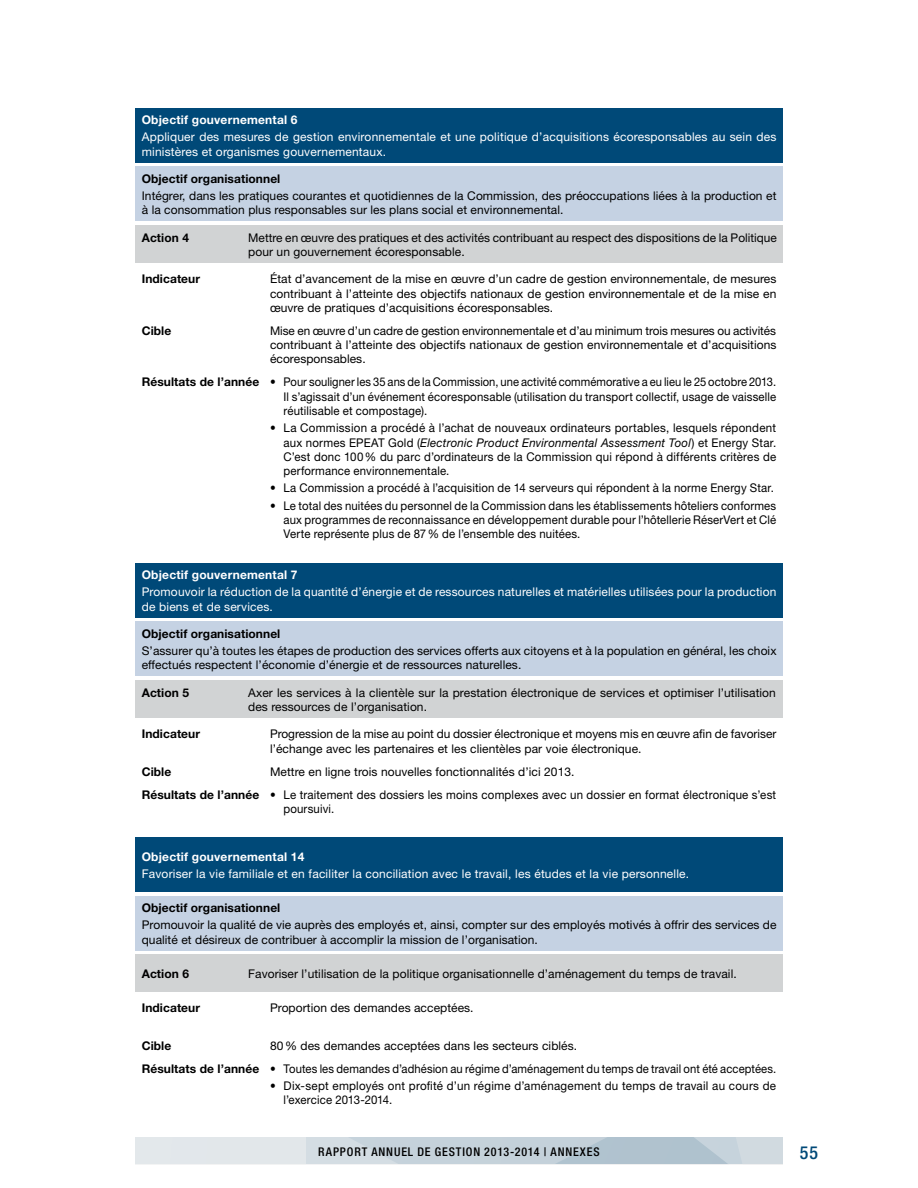
<style>
.page{position:relative;width:918px;height:1188px;background:#fff}
.page>*{position:absolute;margin:0;border:0;box-sizing:border-box;transform-origin:0 0}
.t1{font:500 condensed 18px "Helvetica Neue";color:#004978}
.t2{font:12px/14.4px "Helvetica Neue";letter-spacing:.005em;color:#000}
.t3{font:12px/14.4px "Helvetica Neue";letter-spacing:.015em;color:#fff}
.t4{font:12px/14.4px "Helvetica Neue";letter-spacing:.005em;color:#000;text-align:justify;scale:.95 1}
.t5{font:12px/14.4px "Helvetica Neue";letter-spacing:.005em;color:#000;text-align:justify;scale:.93 1}
.t6{font:700 12px "Helvetica Neue";letter-spacing:.005em;color:#000}
.t7{font:12px/14.4px "Helvetica Neue";letter-spacing:.005em;color:#000;scale:.96 1}
.t8{font:12px "Helvetica Neue";letter-spacing:.005em;color:#000;scale:.94 1}
.t9{font:700 12px "Helvetica Neue";letter-spacing:.015em;color:#fff}
.t10{font:500 condensed 12px "Helvetica Neue";letter-spacing:.07em;color:#000}
.s1{font-weight:300}
.s2{font-style:italic}
</style>
<div class="page">
<svg style="left:135px;top:1137px;width:648px;height:27px;background:#cad6dd"></svg>
<div style="left:135px;top:108px;width:648px;height:54px;background:#004978"></div>
<div style="left:135px;top:167px;width:648px;height:54px;background:#c5d2e3"></div>
<div style="left:135px;top:225px;width:648px;height:38px;background:#d1d3d4"></div>
<div style="left:135px;top:563px;width:648px;height:55px;background:#004978"></div>
<div style="left:135px;top:622px;width:648px;height:54px;background:#c5d2e3"></div>
<div style="left:135px;top:680px;width:648px;height:38px;background:#d1d3d4"></div>
<div style="left:135px;top:837px;width:648px;height:55px;background:#004978"></div>
<div style="left:135px;top:896px;width:648px;height:54px;background:#c5d2e3"></div>
<div style="left:135px;top:955px;width:648px;height:37px;background:#d1d3d4"></div>
<p class="t9" style="left:142px;top:112px;width:157px">Objectif gouvernemental 6</p>
<p class="t3" style="left:142px;top:130px;width:636px">Appliquer des mesures de gestion environnementale et une politique d’acquisitions écoresponsables au sein des ministères et organismes gouvernementaux.</p>
<p class="t6" style="left:142px;top:171px;width:140px">Objectif organisationnel</p>
<p class="t2" style="left:142px;top:188px;width:636px">Intégrer, dans les pratiques courantes et quotidiennes de la Commission, des préoccupations liées à la production et à la consommation plus responsables sur les plans social et environnemental.</p>
<p class="t6" style="left:142px;top:230px;width:49px">Action 4</p>
<p class="t2" style="left:248px;top:230px;width:530px">Mettre en œuvre des pratiques et des activités contribuant au respect des dispositions de la Politique pour un gouvernement écoresponsable.</p>
<p class="t2" style="left:270px;top:271px;width:508px;text-align:justify">État d’avancement de la mise en œuvre d’un cadre de gestion environnementale, de mesures contribuant à l’atteinte des objectifs nationaux de gestion environnementale et de la mise en œuvre de pratiques d’acquisitions écoresponsables.</p>
<p class="t6" style="left:142px;top:271px;width:60px">Indicateur</p>
<p class="t6" style="left:142px;top:323px;width:31px">Cible</p>
<p class="t6" style="left:142px;top:374px;width:119px">Résultats de l’année</p>
<p class="t2" style="left:270px;top:323px;width:508px;text-align:justify">Mise en œuvre d’un cadre de gestion environnementale et d’au minimum trois mesures ou activités contribuant à l’atteinte des objectifs nationaux de gestion environnementale et d’acquisitions écoresponsables.</p>
<p class="t5" style="left:284px;top:375px;width:531px;text-indent:-14px"><span class="s1">•</span> Pour souligner les 35 ans de la Commission, une activité commémorative a eu lieu le 25 octobre 2013.<br>Il s’agissait d’un événement écoresponsable (utilisation du transport collectif, usage de vaisselle réutilisable et compostage).</p>
<p class="t2" style="left:284px;top:420px;width:494px;text-align:justify;text-indent:-14px"><span class="s1">•</span> La Commission a procédé à l’achat de nouveaux ordinateurs portables, lesquels répondent aux normes EPEAT Gold (<span class="s2">Electronic Product Environmental Assessment Tool</span>) et Energy Star.<br>C’est donc 100% du parc d’ordinateurs de la Commission qui répond à différents critères de performance environnementale.</p>
<p class="t4" style="left:270px;top:481px;width:532px"><span class="s1">•</span> La Commission a procédé à l’acquisition de 14 serveurs qui répondent à la norme Energy Star.</p>
<p class="t4" style="left:284px;top:498px;width:520px;text-indent:-14px"><span class="s1">•</span> Le total des nuitées du personnel de la Commission dans les établissements hôteliers conformes aux programmes de reconnaissance en développement durable pour l’hôtellerie RéserVert et Clé Verte représente plus de 87% de l’ensemble des nuitées.</p>
<p class="t9" style="left:142px;top:568px;width:157px">Objectif gouvernemental 7</p>
<p class="t3" style="left:142px;top:585px;width:636px">Promouvoir la réduction de la quantité d’énergie et de ressources naturelles et matérielles utilisées pour la production de biens et de services.</p>
<p class="t6" style="left:142px;top:626px;width:140px">Objectif organisationnel</p>
<p class="t2" style="left:142px;top:643px;width:636px">S’assurer qu’à toutes les étapes de production des services offerts aux citoyens et à la population en général, les choix effectués respectent l’économie d’énergie et de ressources naturelles.</p>
<p class="t6" style="left:142px;top:685px;width:49px">Action 5</p>
<p class="t2" style="left:248px;top:685px;width:529px">Axer les services à la clientèle sur la prestation électronique de services et optimiser l’utilisation des ressources de l’organisation.</p>
<p class="t2" style="left:270px;top:727px;width:508px">Progression de la mise au point du dossier électronique et moyens mis en œuvre afin de favoriser l’échange avec les partenaires et les clientèles par voie électronique.</p>
<p class="t6" style="left:142px;top:726px;width:60px">Indicateur</p>
<p class="t6" style="left:142px;top:764px;width:31px">Cible</p>
<p class="t2" style="left:270px;top:764px;width:306px">Mettre en ligne trois nouvelles fonctionnalités d’ici 2013.</p>
<p class="t7" style="left:284px;top:787px;width:515px;text-indent:-14px"><span class="s1">•</span> Le traitement des dossiers les moins complexes avec un dossier en format électronique s’est poursuivi.</p>
<p class="t6" style="left:142px;top:787px;width:119px">Résultats de l’année</p>
<p class="t9" style="left:142px;top:849px;width:164px">Objectif gouvernemental 14</p>
<p class="t3" style="left:142px;top:866px;width:549px">Favoriser la vie familiale et en faciliter la conciliation avec le travail, les études et la vie personnelle.</p>
<p class="t6" style="left:142px;top:900px;width:140px">Objectif organisationnel</p>
<p class="t2" style="left:142px;top:918px;width:636px">Promouvoir la qualité de vie auprès des employés et, ainsi, compter sur des employés motivés à offrir des services de qualité et désireux de contribuer à accomplir la mission de l’organisation.</p>
<p class="t6" style="left:142px;top:966px;width:49px">Action 6</p>
<p class="t2" style="left:248px;top:966px;width:490px">Favoriser l’utilisation de la politique organisationnelle d’aménagement du temps de travail.</p>
<p class="t6" style="left:142px;top:1001px;width:60px">Indicateur</p>
<p class="t2" style="left:270px;top:1001px;width:205px">Proportion des demandes acceptées.</p>
<p class="t6" style="left:142px;top:1038px;width:31px">Cible</p>
<p class="t2" style="left:270px;top:1038px;width:309px">80% des demandes acceptées dans les secteurs ciblés.</p>
<p class="t8" style="left:270px;top:1061px;width:540px"><span class="s1">•</span> Toutes les demandes d’adhésion au régime d’aménagement du temps de travail ont été acceptées.</p>
<p class="t2" style="left:284px;top:1078px;width:494px;text-indent:-14px"><span class="s1">•</span> Dix-sept employés ont profité d’un régime d’aménagement du temps de travail au cours de l’exercice 2013-2014.</p>
<p class="t6" style="left:142px;top:1061px;width:119px">Résultats de l’année</p>
<p class="t10" style="left:318px;top:1145px;width:283px">RAPPORT ANNUEL DE GESTION 2013-2014 | ANNEXES</p>
<h1 class="t1" style="left:800px;top:1141px;width:20px">55</h1>
</div>
